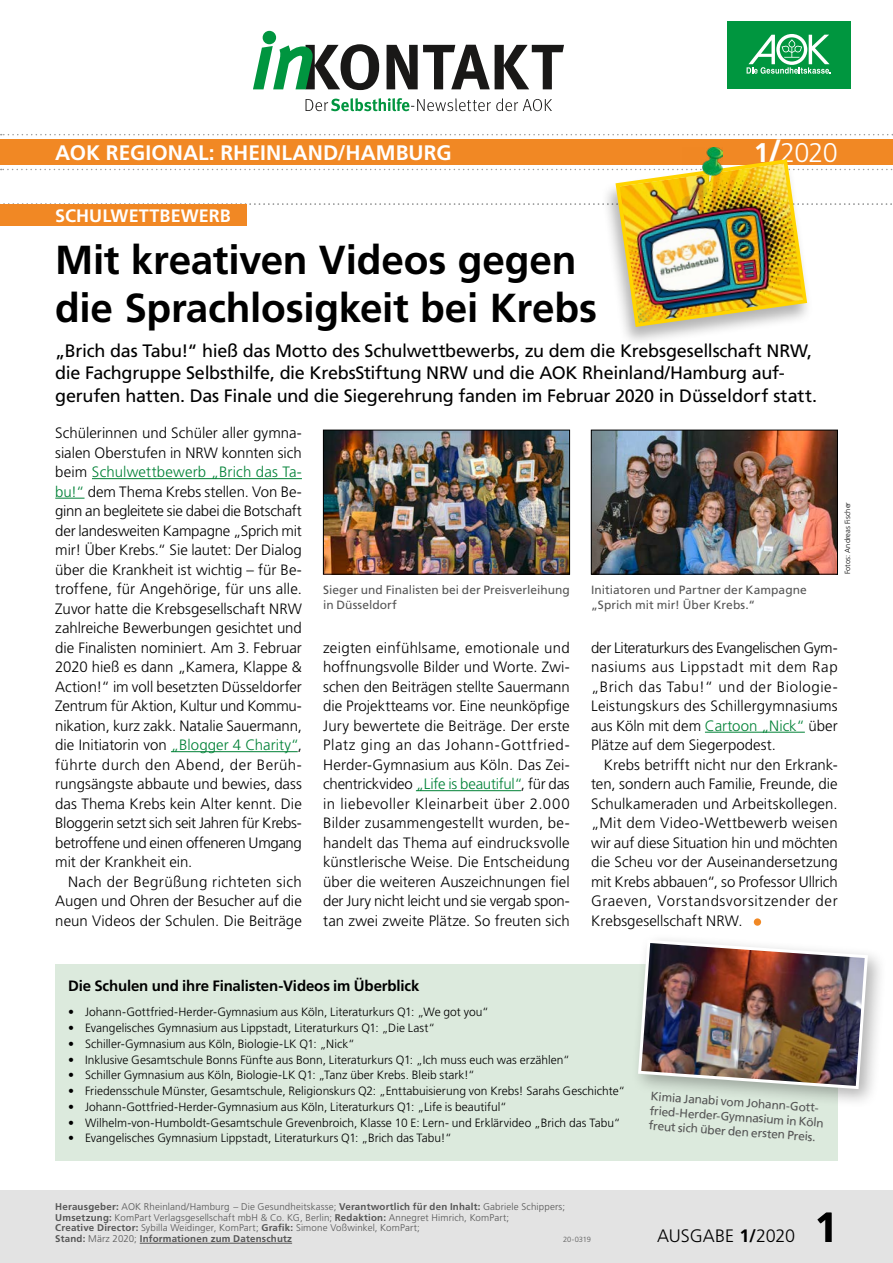
<style>
.page{position:relative;width:893px;height:1263px;background:#fff}
.page>*{position:absolute;margin:0;border:0;box-sizing:border-box;transform-origin:0 0}
.t1{font:700 42px "Frutiger LT";color:#000}
.h2_Head_B_22_25pt_mittel{font:700 40.5px/48px "Frutiger LT";letter-spacing:-.005em;color:#000}
.P_-_xx_Titel_xx{font:700 21px "Frutiger LT";color:#fff}
.P_Vorspann_A_Head_A_-_groß{font:18px/22.5px "Frutiger LT";letter-spacing:-.015em;color:#000}
.h1_xx_RUBRIK_xx{font:700 18px "Frutiger LT";color:#fff}
.t2{font:300 18px "Frutiger LT";letter-spacing:-.005em;color:#000}
.P_copy_BLOCK_oE{font:300 15px/19.5px "Frutiger LT";color:#000;text-align:justify}
.h3_-_TERMIN_Datum{font:700 15px "Frutiger LT";letter-spacing:-.01em;color:#000}
.t3{font:300 12px "Frutiger LT";color:#000}
.t4{font:12px/14.7px "Frutiger LT";letter-spacing:.005em;color:#565656}
.P_Impressum{font:300 9.75px/10.5px "Frutiger LT";letter-spacing:.015em;color:#565656}
.t5{font:300 7.5px "Frutiger LT";letter-spacing:.01em;color:#000}
.t6{font:300 7.5px "Frutiger LT";letter-spacing:-.01em;color:#565656}
.s1{color:#008136}
.s2{font-weight:700}
</style>
<div class="page">
<div style="left:0;top:1191px;width:893px;height:72px;background:#e3e3e3"></div>
<div style="left:0;top:139px;width:893px;height:26px;background:#f18824"></div>
<svg style="left:1px;top:134px;width:892px;height:1px"></svg>
<div style="left:727px;top:21px;width:123px;height:68px;background:#00963f"></div>
<svg style="left:747px;top:34px;width:84px;height:40px"></svg>
<svg style="left:306px;top:98px;width:246px;height:13px"></svg>
<svg style="left:253px;top:31px;width:311px;height:60px"></svg>
<hr style="left:140px;top:1243px;width:152px;height:1px;background:#565656">
<div style="left:55px;top:965px;width:783px;height:196px;background:#dceadd"></div>
<hr style="left:92px;top:478px;width:210px;height:1px;background:#008136">
<hr style="left:55px;top:498px;width:30px;height:1px;background:#008136">
<hr style="left:171px;top:751px;width:127px;height:1px;background:#008136">
<hr style="left:416px;top:790px;width:105px;height:1px;background:#008136">
<hr style="left:705px;top:732px;width:100px;height:1px;background:#008136">
<div style="left:754px;top:918px;width:7px;height:8px;background:#f18824;border-radius:50%"></div>
<div style="left:600px;top:158px;width:213px;height:189px;background:#000;opacity:.3"></div>
<svg style="left:0;top:157px;width:893px;height:172px"></svg>
<img style="left:325px;top:432px;width:243px;height:140px">
<div style="left:323px;top:430px;width:247px;height:144px;border:1px solid #000"></div>
<img style="left:593px;top:432px;width:243px;height:140px">
<div style="left:591px;top:430px;width:247px;height:144px;border:1px solid #000"></div>
<div style="left:630px;top:932px;width:257px;height:176px;background:#000;opacity:.3"></div>
<img style="left:636px;top:938px;width:233px;height:153px">
<img style="left:683px;top:148px;width:39px;height:60px">
<p class="P_-_xx_Titel_xx" style="left:55px;top:141px;width:398px">AOK REGIONAL: RHEINLAND/HAMBURG</p>
<h1 class="h1_xx_RUBRIK_xx" style="left:55px;top:206px;width:177px">SCHULWETTBEWERB</h1>
<h2 class="h2_Head_B_22_25pt_mittel" style="left:55px;top:236px;width:543px">Mit kreativen Videos gegen die Sprachlosigkeit bei Krebs</h2>
<p class="P_Vorspann_A_Head_A_-_groß" style="left:55px;top:339px;width:763px">„Brich das Tabu!“ hieß das Motto des Schulwettbewerbs, zu dem die Krebsgesellschaft NRW, die Fachgruppe Selbsthilfe, die KrebsStiftung NRW und die AOK Rheinland/Hamburg auf&shy;gerufen hatten. Das Finale und die Siegerehrung fanden im Februar 2020 in Düsseldorf statt.</p>
<p class="P_copy_BLOCK_oE" style="left:55px;top:423px;width:248px">Schülerinnen und Schüler aller gymna&shy;sialen Oberstufen in NRW konnten sich beim <span class="s1">Schulwettbewerb „Brich das Ta&shy;bu!“</span> dem Thema Krebs stellen. Von Be&shy;ginn an begleitete sie dabei die Botschaft der landesweiten Kampagne „Sprich mit mir! Über Krebs.“ Sie lautet: Der Dialog über die Krankheit ist wichtig – für Be&shy;troffene, für Angehörige, für uns alle.<br>Zuvor hatte die Krebsgesellschaft NRW zahlreiche Bewerbungen gesichtet und die Finalisten nominiert. Am 3. Februar 2020 hieß es dann „Kamera, Klappe &amp; Action!“ im voll besetzten Düsseldorfer Zentrum für Aktion, Kultur und Kommu&shy;nikation, kurz zakk. Natalie Sauermann, die Initiatorin von <span class="s1">„Blogger 4 Charity“</span>, führte durch den Abend, der Berüh&shy;rungsängste abbaute und bewies, dass das Thema Krebs kein Alter kennt. Die Bloggerin setzt sich seit Jahren für Krebs&shy;betroffene und einen offeneren Umgang mit der Krankheit ein.</p>
<p class="P_copy_BLOCK_oE" style="left:55px;top:872px;width:248px;text-indent:13px">Nach der Begrüßung richteten sich Augen und Ohren der Besucher auf die neun Videos der Schulen. Die Beiträge</p>
<p class="t4" style="left:323px;top:583px;width:248px">Sieger und Finalisten bei der Preisverleihung in Düsseldorf</p>
<p class="t4" style="left:591px;top:583px;width:217px">Initiatoren und Partner der Kampagne „Sprich mit mir! Über Krebs.“</p>
<p class="t5" style="left:843px;top:574px;width:74px;rotate:-90deg">Fotos: Andreas Fischer</p>
<p class="P_copy_BLOCK_oE" style="left:323px;top:638px;width:248px">zeigten einfühlsame, emotionale und hoffnungsvolle Bilder und Worte. Zwi&shy;schen den Beiträgen stellte Sauermann die Projektteams vor. Eine neunköpfige Jury bewertete die Beiträge. Der erste Platz ging an das Johann-Gottfried-Herder-Gymnasium aus Köln. Das Zei&shy;chentrickvideo <span class="s1">„Life is beautiful“</span>, für das in liebevoller Kleinarbeit über 2.000<br>Bilder zusammengestellt wurden, be&shy;handelt das Thema auf eindrucksvolle künstlerische Weise. Die Entscheidung über die weiteren Auszeichnungen fiel der Jury nicht leicht und sie vergab spon&shy;tan zwei zweite Plätze. So freuten sich</p>
<p class="P_copy_BLOCK_oE" style="left:591px;top:638px;width:248px">der Literaturkurs des Evangelischen Gym&shy;nasiums aus Lippstadt mit dem Rap „Brich das Tabu!“ und der Biologie-Leistungskurs des Schillergymnasiums aus Köln mit dem <span class="s1">Cartoon „Nick“</span> über Plätze auf dem Siegerpodest.</p>
<p class="P_copy_BLOCK_oE" style="left:591px;top:755px;width:248px;text-indent:13px">Krebs betrifft nicht nur den Erkrank&shy;ten, sondern auch Familie, Freunde, die Schulkameraden und Arbeitskollegen. „Mit dem Video-Wettbewerb weisen wir auf diese Situation hin und möchten die Scheu vor der Auseinandersetzung mit Krebs abbauen“, so Professor Ullrich Graeven, Vorstandsvorsitzender der Krebsgesellschaft NRW.</p>
<h3 class="h3_-_TERMIN_Datum" style="left:68px;top:977px;width:353px">Die Schulen und ihre Finalisten-Videos im Überblick</h3>
<p class="t3" style="left:68px;top:1005px;width:422px">• Johann-Gottfried-Herder-Gymnasium aus Köln, Literaturkurs Q1: „We got you“</p>
<p class="t3" style="left:68px;top:1021px;width:369px">• Evangelisches Gymnasium aus Lippstadt, Literaturkurs Q1: „Die Last“</p>
<p class="t3" style="left:68px;top:1037px;width:288px">• Schiller-Gymnasium aus Köln, Biologie-LK Q1: „Nick“</p>
<p class="t3" style="left:68px;top:1052px;width:503px">• Inklusive Gesamtschule Bonns Fünfte aus Bonn, Literaturkurs Q1: „Ich muss euch was erzählen“</p>
<p class="t3" style="left:68px;top:1068px;width:408px">• Schiller Gymnasium aus Köln, Biologie-LK Q1: „Tanz über Krebs. Bleib stark!“</p>
<p class="t3" style="left:68px;top:1084px;width:558px">• Friedensschule Münster, Gesamtschule, Religionskurs Q2: „Enttabuisierung von Krebs! Sarahs Geschichte“</p>
<p class="t3" style="left:68px;top:1100px;width:440px">• Johann-Gottfried-Herder-Gymnasium aus Köln, Literaturkurs Q1: „Life is beautiful“</p>
<p class="t3" style="left:68px;top:1115px;width:554px">• Wilhelm-von-Humboldt-Gesamtschule Grevenbroich, Klasse 10 E: Lern- und Erklärvideo „Brich das Tabu“</p>
<p class="t3" style="left:68px;top:1131px;width:385px">• Evangelisches Gymnasium Lippstadt, Literaturkurs Q1: „Brich das Tabu!“</p>
<p class="P_Impressum" style="left:55px;top:1202px;width:511px"><span class="s2">Herausgeber:</span> AOK Rheinland/Hamburg – Die Gesundheitskasse; <span class="s2">Verantwortlich für den Inhalt:</span> Gabriele Schippers; <span class="s2">Umsetzung:</span> KomPart Verlagsgesellschaft mbH &amp; Co. KG, Berlin; <span class="s2">Redaktion:</span> Annegret Himrich, KomPart;<br><span class="s2">Creative Director:</span> Sybilla Weidinger, KomPart; <span class="s2">Grafik:</span> Simone Voßwinkel, KomPart;<br><span class="s2">Stand:</span> März 2020; <span class="s2">Informationen zum Datenschutz</span></p>
<p class="t6" style="left:563px;top:1235px;width:30px">20-0319</p>
<p class="t4" style="left:651px;top:1089px;width:176px;rotate:4deg">Kimia Janabi vom Johann-Gott&shy;fried-Herder-Gymnasium in Köln freut sich über den ersten Preis.</p>
<p class="t2" style="left:657px;top:1225px;width:139px">AUSGABE <span class="s2">1/</span>2020</p>
<h1 class="t1" style="left:814px;top:1202px;width:25px">1</h1>
</div>
